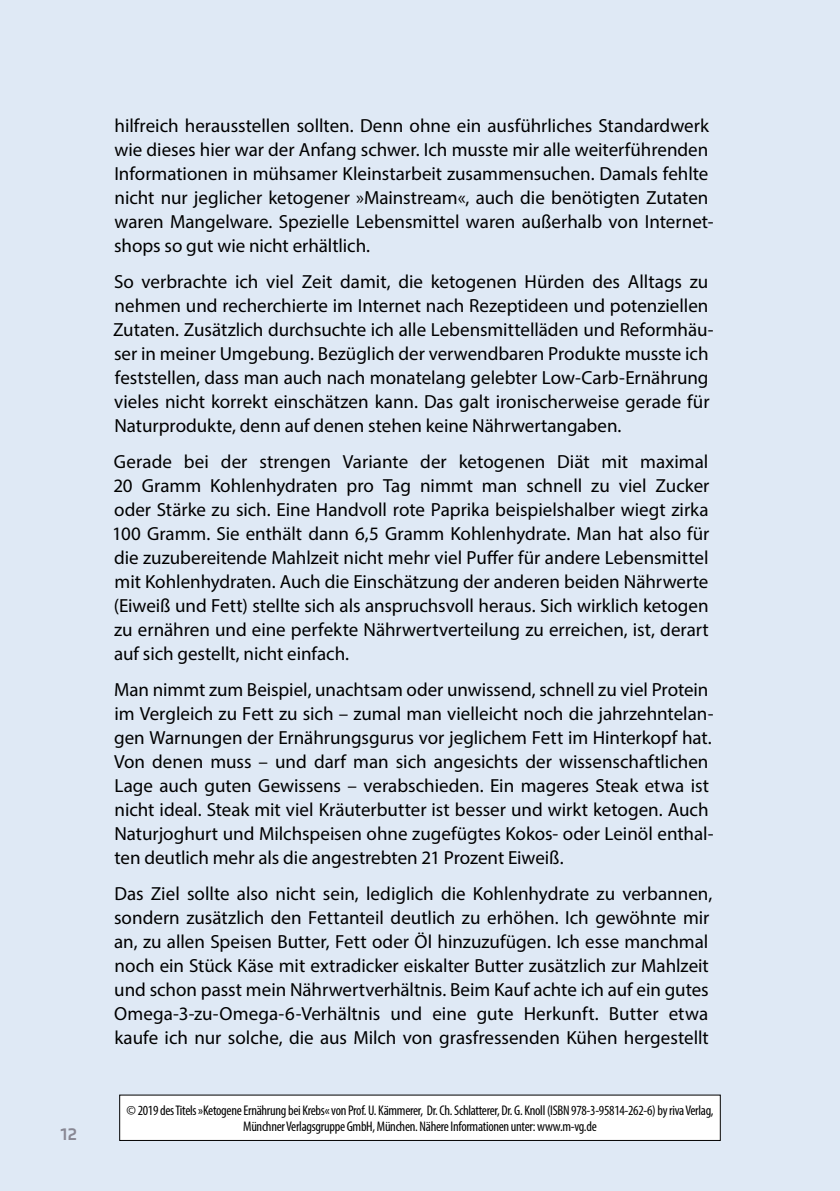
<style>
.page{position:relative;width:840px;height:1191px;background:#fff}
.page>*{position:absolute;margin:0;border:0;box-sizing:border-box;transform-origin:0 0}
.F1_-_Fließsatz__Body{font:19px/24px "Myriad Pro";color:#000}
.t1{font:500 19px "Notes";color:#888793}
.t2{font:condensed 14px/16.8px "Myriad Pro";letter-spacing:-.02em;color:#000;text-align:center}
</style>
<div class="page">
<div style="left:0;top:0;width:839px;height:1191px;background:#dfe9f5"></div>
<div style="left:120px;top:1095px;width:600px;height:45px;background:#fff"></div>
<div style="left:119px;top:1094px;width:601px;height:47px;border:1px solid #000"></div>
<p class="t1" style="left:60px;top:1123px;width:18px">12</p>
<p class="F1_-_Fließsatz__Body" style="left:114px;top:113px;width:600px">hilfreich herausstellen sollten. Denn ohne ein ausführliches Standardwerk wie dieses hier war der Anfang schwer. Ich musste mir alle weiterführenden Informationen in mühsamer Kleinstarbeit zusammensuchen. Damals fehlte nicht nur jeglicher ketogener »Mainstream«, auch die benötigten Zutaten waren Mangelware. Spezielle Lebensmittel waren außerhalb von Internet&shy;shops so gut wie nicht erhältlich.</p>
<p class="F1_-_Fließsatz__Body" style="left:113px;top:269px;width:601px">So verbrachte ich viel Zeit damit, die ketogenen Hürden des Alltags zu nehmen und recherchierte im Internet nach Rezeptideen und potenziellen Zutaten. Zusätzlich durchsuchte ich alle Lebensmittelläden und Reformhäu&shy;ser in meiner Umgebung. Bezüglich der verwendbaren Produkte musste ich feststellen, dass man auch nach monatelang gelebter Low-Carb-Ernährung vieles nicht korrekt einschätzen kann. Das galt ironischerweise gerade für Naturprodukte, denn auf denen stehen keine Nährwertangaben.</p>
<p class="F1_-_Fließsatz__Body" style="left:112px;top:449px;width:598px;text-align:justify">Gerade bei der strengen Variante der ketogenen Diät mit maximal 20 Gramm Kohlenhydraten pro Tag nimmt man schnell zu viel Zucker oder Stärke zu sich. Eine Handvoll rote Paprika beispielshalber wiegt zirka 100 Gramm. Sie enthält dann 6,5 Gramm Kohlenhydrate. Man hat also für die zuzubereitende Mahlzeit nicht mehr viel Puffer für andere Lebensmittel mit Kohlenhydraten. Auch die Einschätzung der anderen beiden Nährwerte (Eiweiß und Fett) stellte sich als anspruchsvoll heraus. Sich wirklich ketogen zu ernähren und eine perfekte Nährwertverteilung zu erreichen, ist, derart auf sich gestellt, nicht einfach.</p>
<p class="F1_-_Fließsatz__Body" style="left:114px;top:677px;width:600px">Man nimmt zum Beispiel, unachtsam oder unwissend, schnell zu viel Protein im Vergleich zu Fett zu sich – zumal man vielleicht noch die jahrzehntelan&shy;gen Warnungen der Ernährungsgurus vor jeglichem Fett im Hinterkopf hat.<br>Von denen muss – und darf man sich angesichts der wissenschaftlichen Lage auch guten Gewissens – verabschieden. Ein mageres Steak etwa ist nicht ideal. Steak mit viel Kräuterbutter ist besser und wirkt ketogen. Auch Naturjoghurt und Milchspeisen ohne zugefügtes Kokos- oder Leinöl enthal&shy;ten deutlich mehr als die angestrebten 21 Prozent Eiweiß.</p>
<p class="F1_-_Fließsatz__Body" style="left:114px;top:881px;width:599px">Das Ziel sollte also nicht sein, lediglich die Kohlenhydrate zu verbannen, sondern zusätzlich den Fettanteil deutlich zu erhöhen. Ich gewöhnte mir an, zu allen Speisen Butter, Fett oder Öl hinzuzufügen. Ich esse manchmal noch ein Stück Käse mit extradicker eiskalter Butter zusätzlich zur Mahlzeit und schon passt mein Nährwertverhältnis. Beim Kauf achte ich auf ein gutes Omega-3-zu-Omega-6-Verhältnis und eine gute Herkunft. Butter etwa kaufe ich nur solche, die aus Milch von grasfressenden Kühen hergestellt</p>
<p class="t2" style="left:126px;top:1101px;width:588px">© 2019 des Titels »Ketogene Ernährung bei Krebs« von Prof. U. Kämmerer, Dr. Ch. Schlatterer, Dr. G. Knoll (ISBN 978-3-95814-262-6) by riva Verlag,<br>Münchner Verlagsgruppe GmbH, München. Nähere Informationen unter: www.m-vg.de</p>
</div>
